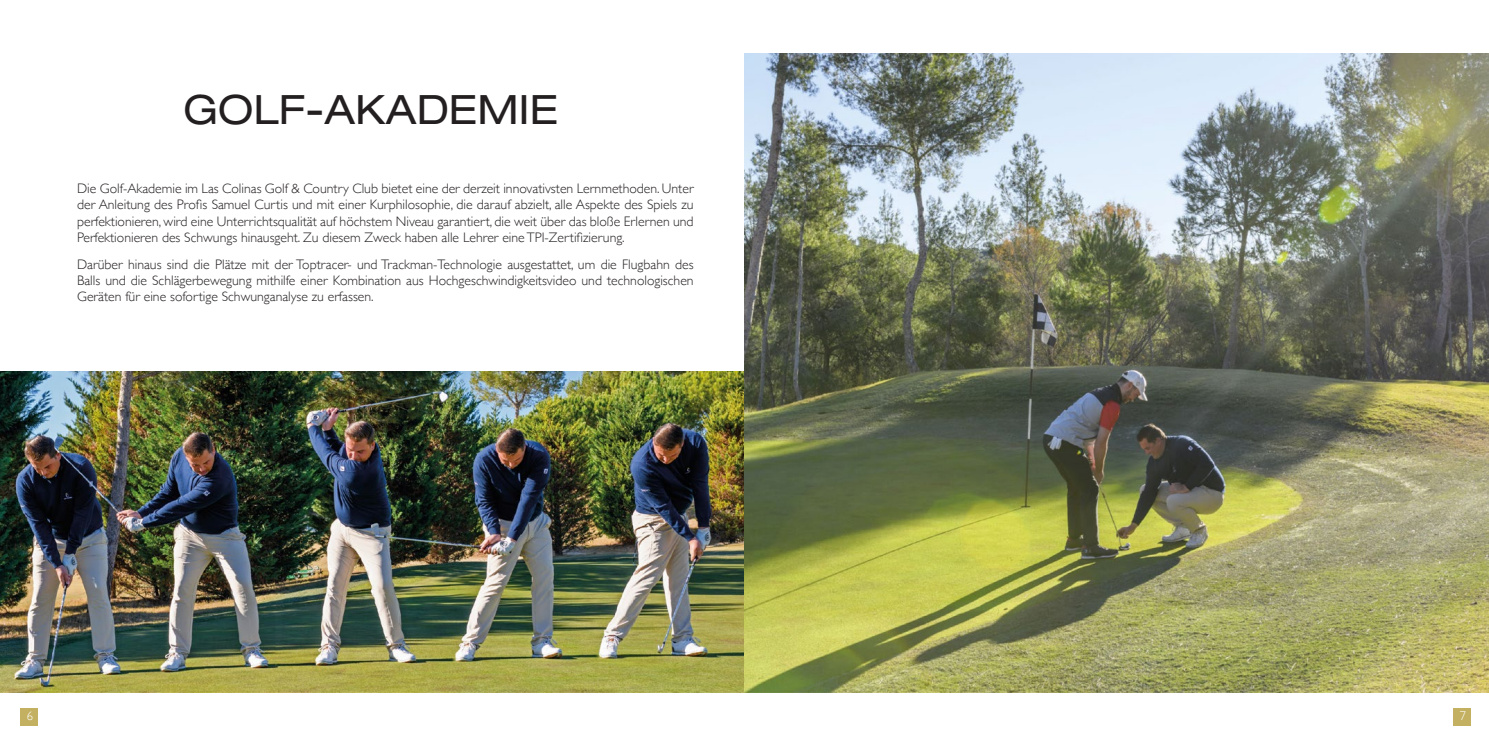
<style>
.page{position:relative;width:1489px;height:745px;background:#fff}
.page>*{position:absolute;margin:0;border:0;box-sizing:border-box;transform-origin:0 0}
.t1{font:expanded 40.38px "Helvetica Neue LT Std";color:#231f20}
.t2{font:300 13.75px/16.2px "Gill Sans";color:#231f20;text-align:justify}
.t3{font:300 12.5px "Gill Sans";color:#fff}
</style>
<div class="page">
<div style="left:21px;top:707px;width:17px;height:18px;background:#c4b061"></div>
<div style="left:1453px;top:707px;width:17px;height:18px;background:#c4b061"></div>
<img style="left:0;top:371px;width:744px;height:320px">
<img style="left:744px;top:54px;width:744px;height:637px">
<p class="t1" style="left:183px;top:85px;width:377px">GOLF-AKADEMIE</p>
<p class="t2" style="left:77px;top:180px;width:618px">Die Golf-Akademie im Las Colinas Golf &amp; Country Club bietet eine der derzeit innovativsten Lernmethoden. Unter der Anleitung des Profis Samuel Curtis und mit einer Kurphilosophie, die darauf abzielt, alle Aspekte des Spiels zu perfektionieren, wird eine Unterrichtsqualität auf höchstem Niveau garantiert, die weit über das bloße Erlernen und Perfektionieren des Schwungs hinausgeht. Zu diesem Zweck haben alle Lehrer eineTPI-Zertifizierung.</p>
<p class="t2" style="left:77px;top:255px;width:618px">Darüber hinaus sind die Plätze mit der Toptracer- und Trackman-Technologie ausgestattet, um die Flugbahn des Balls und die Schlägerbewegung mithilfe einer Kombination aus Hochgeschwindigkeitsvideo und technologischen Geräten für eine sofortige Schwunganalyse zu erfassen.</p>
<p class="t3" style="left:27px;top:705px;width:8px">6</p>
<p class="t3" style="left:1459px;top:705px;width:8px">7</p>
</div>
